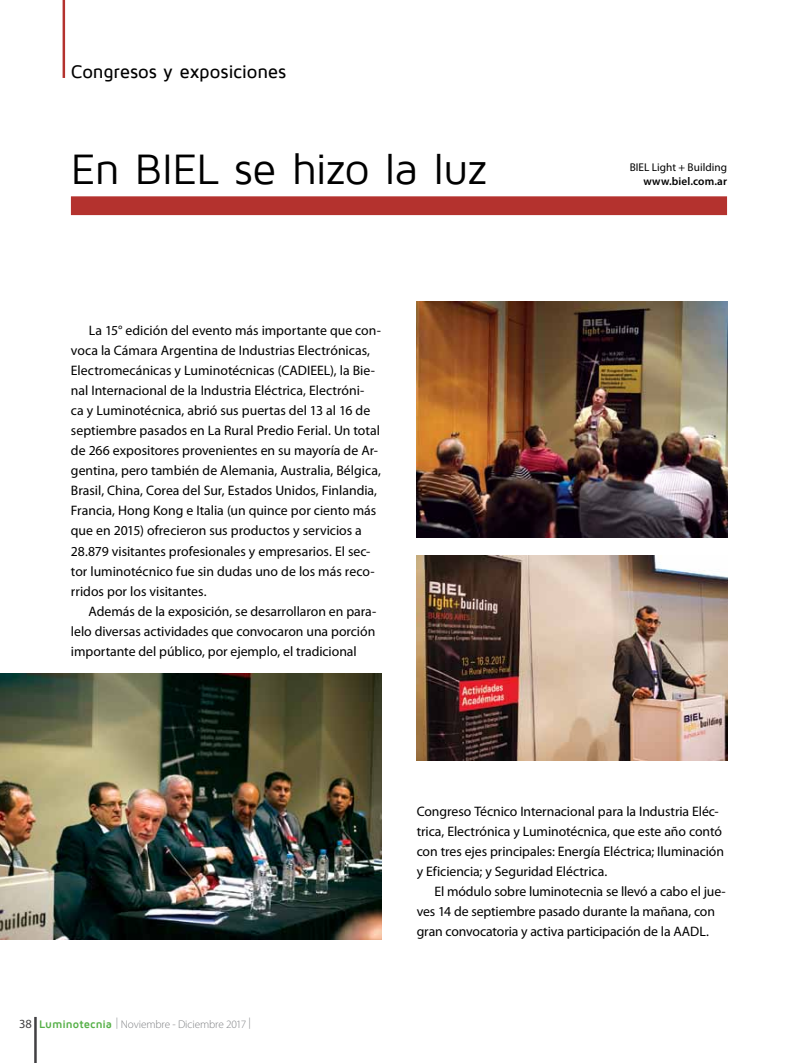
<style>
.page{position:relative;width:798px;height:1063px;background:#fff}
.page>*{position:absolute;margin:0;border:0;box-sizing:border-box;transform-origin:0 0}
.t1{font:43.75px "Maven Pro";letter-spacing:-.025em;color:#000}
.t2{font:500 18.75px "Maven Pro";letter-spacing:-.015em;color:#000}
.t3{font:13.75px/20px "Myriad Pro";color:#000}
.t4{font:12.5px "Myriad Pro";color:#414042}
.t5{font:300 11.25px "Myriad Pro";letter-spacing:-.01em;color:#808285}
.t6{font:11.25px "Myriad Pro";color:#000}
.t7{font:600 11.25px "Myriad Pro";letter-spacing:.005em;color:#000}
.s1{font-family:"Maven Pro";font-weight:700;color:#55b047}
</style>
<div class="page">
<hr style="left:34px;top:1017px;width:3px;height:46px;background:#414042">
<hr style="left:63px;top:0;width:2px;height:78px;background:#b4322e">
<div style="left:71px;top:196px;width:655px;height:19px;background:#b4322e"></div>
<img style="left:0;top:674px;width:381px;height:266px">
<img style="left:416px;top:302px;width:310px;height:236px">
<img style="left:416px;top:555px;width:310px;height:206px">
<h2 class="t2" style="left:71px;top:62px;width:217px">Congresos y exposiciones</h2>
<h1 class="t1" style="left:71px;top:146px;width:418px">En BIEL se hizo la luz</h1>
<p class="t6" style="left:629px;top:162px;width:99px">BIEL Light + Building</p>
<p class="t7" style="left:643px;top:175px;width:85px">www.biel.com.ar</p>
<p class="t3" style="left:71px;top:321px;width:311px;text-indent:18px">La 15° edición del evento más importante que con&shy;voca la Cámara Argentina de Industrias Electrónicas, Electromecánicas y Luminotécnicas (CADIEEL), la Bie&shy;nal Internacional de la Industria Eléctrica, Electróni-<br>ca y Luminotécnica, abrió sus puertas del 13 al 16 de septiembre pasados en La Rural Predio Ferial. Un total de 266 expositores provenientes en su mayoría de Ar&shy;gentina, pero también de Alemania, Australia, Bélgica, Brasil, China, Corea del Sur, Estados Unidos, Finlandia, Francia, Hong Kong e Italia (un quince por ciento más que en 2015) ofrecieron sus productos y servicios a 28.879 visitantes profesionales y empresarios. El sec&shy;tor luminotécnico fue sin dudas uno de los más reco&shy;rridos por los visitantes.</p>
<p class="t3" style="left:71px;top:601px;width:307px;text-align:justify;text-indent:18px">Además de la exposición, se desarrollaron en para&shy;lelo diversas actividades que convocaron una porción importante del público, por ejemplo, el tradicional</p>
<p class="t4" style="left:19px;top:1017px;width:14px">38</p>
<p class="t5" style="left:248px;top:1016px;width:4px">|</p>
<p class="t5" style="left:39px;top:1018px;width:209px"><span class="s1">Luminotecnia</span> | Noviembre - Diciembre 2017</p>
<p class="t3" style="left:416px;top:801px;width:309px">Congreso Técnico Internacional para la Industria Eléc&shy;trica, Electrónica y Luminotécnica, que este año contó con tres ejes principales: Energía Eléctrica; Iluminación y Eficiencia; y Seguridad Eléctrica.</p>
<p class="t3" style="left:416px;top:881px;width:310px;text-indent:18px">El módulo sobre luminotecnia se llevó a cabo el jue&shy;ves 14 de septiembre pasado durante la mañana, con gran convocatoria y activa participación de la AADL.</p>
</div>
